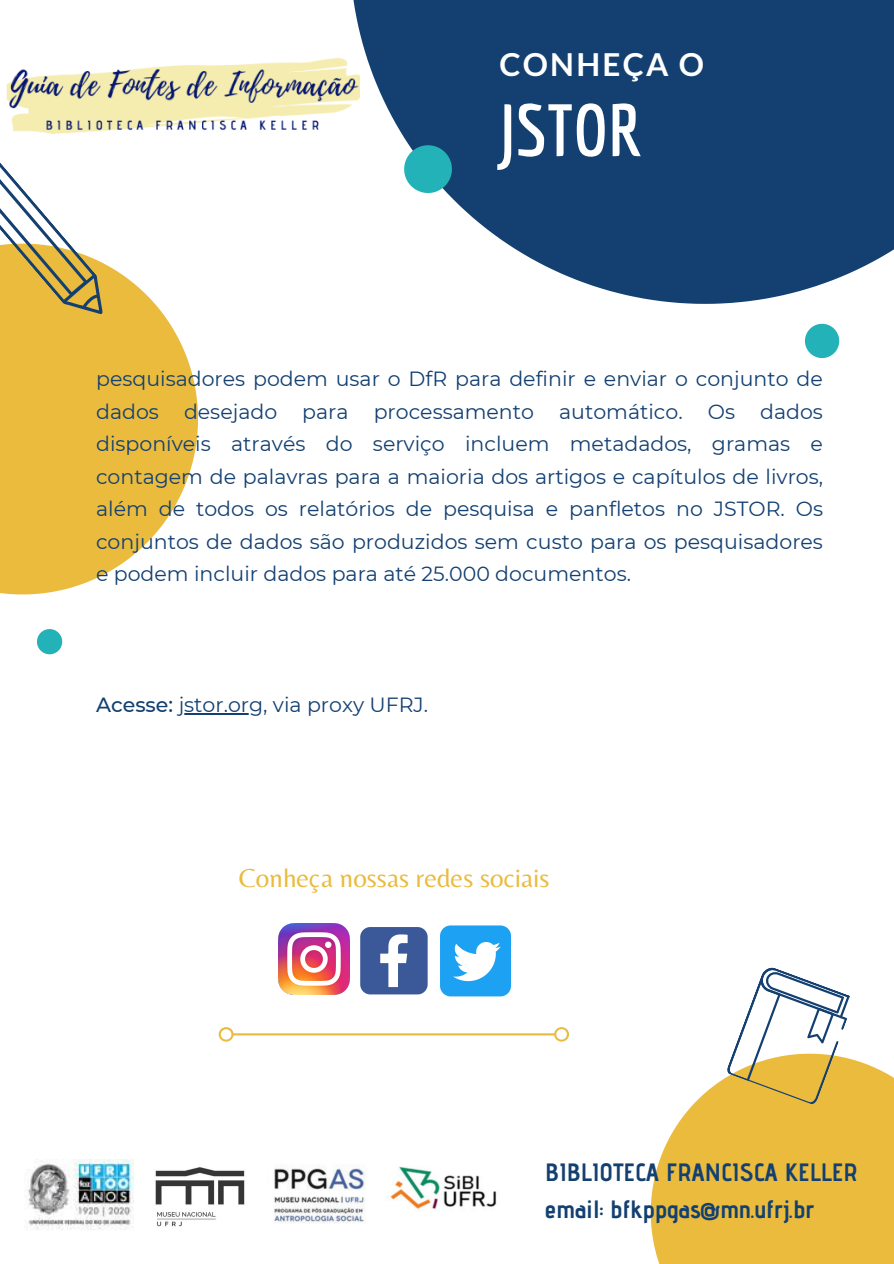
<style>
.page{position:relative;width:894px;height:1264px;background:#fff}
.page>*{position:absolute;margin:0;border:0;box-sizing:border-box;transform-origin:0 0}
.t1{font:700 72px "Economica";color:#fff}
.t2{font:700 31.5px "Lato";letter-spacing:.07em;color:#fff}
.t3{font:27px "Belleza";color:#eabb3d}
.t4{font:700 25.05px/37.5px "Advent Pro";color:#134071}
.t5{font:20.55px/32.5px "Montserrat";color:#134071;text-align:justify}
.s1{font-weight:500}
</style>
<div class="page">
<svg style="left:0;top:272px;width:198px;height:322px;fill:#eabb3d"></svg>
<svg style="left:353px;top:0;width:540px;height:304px;fill:#134071"></svg>
<svg style="left:650px;top:1060px;width:243px;height:203px;background:#ecc252"></svg>
<svg style="left:0;top:163px;width:118px;height:166px"></svg>
<svg style="left:404px;top:145px;width:48px;height:48px;background:#38adb7"></svg>
<svg style="left:805px;top:324px;width:34px;height:34px"></svg>
<svg style="left:37px;top:629px;width:25px;height:25px"></svg>
<img style="left:25px;top:1159px;width:108px;height:71px">
<img style="left:155px;top:1167px;width:90px;height:60px">
<img style="left:274px;top:1164px;width:92px;height:60px">
<img style="left:387px;top:1166px;width:110px;height:43px">
<img style="left:6px;top:45px;width:354px;height:113px">
<svg style="left:725px;top:967px;width:129px;height:138px"></svg>
<hr style="left:179px;top:713px;width:84px;height:1px;background:#134071">
<img style="left:279px;top:923px;width:70px;height:71px">
<svg style="left:360px;top:927px;width:67px;height:67px"></svg>
<svg style="left:440px;top:925px;width:71px;height:71px"></svg>
<svg style="left:218px;top:1027px;width:351px;height:14px"></svg>
<h2 class="t2" style="left:499px;top:45px;width:206px">CONHEÇA O</h2>
<h1 class="t1" style="left:500px;top:88px;width:143px">JSTOR</h1>
<p class="t5" style="left:96px;top:362px;width:728px">pesquisadores podem usar o DfR para definir e enviar o conjunto de dados desejado para processamento automático. Os dados disponíveis através do serviço incluem metadados, gramas e contagem de palavras para a maioria dos artigos e capítulos de livros, além de todos os relatórios de pesquisa e panfletos no JSTOR. Os conjuntos de dados são produzidos sem custo para os pesquisadores e podem incluir dados para até 25.000 documentos.</p>
<p class="t5" style="left:96px;top:688px;width:333px"><span class="s1">Acesse:</span> jstor.org, via proxy UFRJ.</p>
<h3 class="t3" style="left:239px;top:862px;width:312px">Conheça nossas redes sociais</h3>
<p class="t4" style="left:545px;top:1152px;width:314px">BIBLIOTECA FRANCISCA KELLER email: bfkppgas@mn.ufrj.br</p>
</div>
